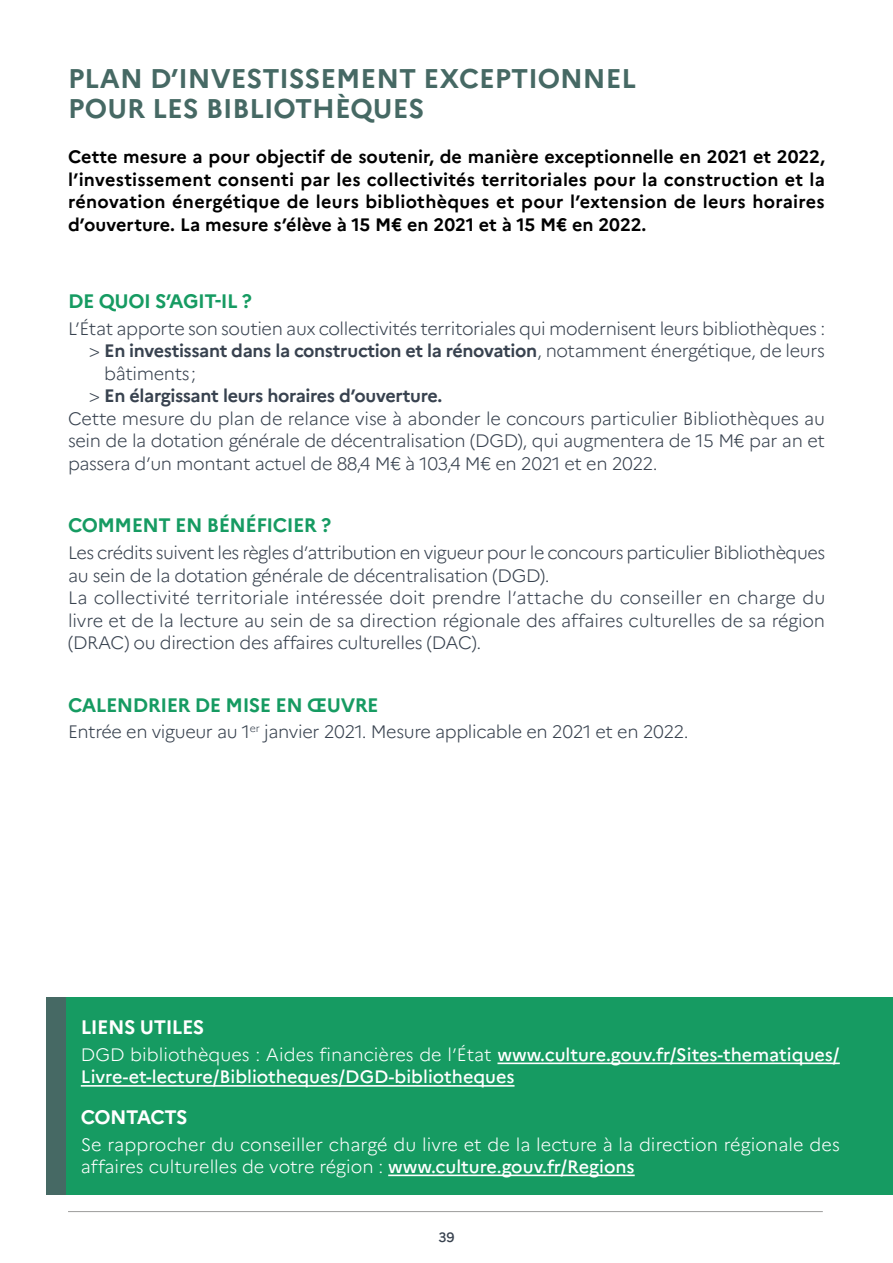
<style>
.page{position:relative;width:893px;height:1263px;background:#fff}
.page>*{position:absolute;margin:0;border:0;box-sizing:border-box;transform-origin:0 0}
.t1{font:700 27px/30px "Marianne";color:#466964}
.t2{font:700 19.5px "Marianne";letter-spacing:-.025em;color:#169b62}
.t3{font:700 19.5px "Marianne";letter-spacing:-.025em;color:#fff}
.t4{font:300 18px/22.5px "Marianne";letter-spacing:-.02em;color:#38424f}
.t5{font:700 18px/22.5px "Marianne";color:#000;text-align:justify}
.t6{font:300 18px/22.5px "Marianne";color:#fff}
.t7{font:500 18px/22.5px "Marianne";color:#fff}
.t8{font:700 18px "Marianne";letter-spacing:-.02em;color:#38424f}
.t9{font:500 13.5px "Marianne";color:#38424f}
.s1{font-weight:300}
.s2{font-weight:500}
</style>
<div class="page">
<hr style="left:68px;top:1211px;width:755px;height:1px;background:#9d9d9c">
<div style="left:47px;top:998px;width:846px;height:197px;background:#169b62"></div>
<div style="left:47px;top:998px;width:19px;height:197px;background:#466964"></div>
<hr style="left:497px;top:1062px;width:343px;height:2px;background:#fff">
<hr style="left:81px;top:1085px;width:433px;height:2px;background:#fff">
<hr style="left:388px;top:1174px;width:247px;height:2px;background:#fff">
<h1 class="t1" style="left:68px;top:64px;width:570px">PLAN D’INVESTISSEMENT EXCEPTIONNEL<br>POUR LES BIBLIOTHÈQUES</h1>
<p class="t5" style="left:68px;top:146px;width:758px">Cette mesure a pour objectif de soutenir, de manière exceptionnelle en 2021 et 2022, l’investissement consenti par les collectivités territoriales pour la construction et la rénovation énergétique de leurs bibliothèques et pour l’extension de leurs horaires d’ouverture. La mesure s’élève à 15 M€ en 2021 et à 15 M€ en 2022.</p>
<p class="t2" style="left:68px;top:289px;width:185px">DE QUOI S’AGIT-IL ?</p>
<p class="t4" style="left:68px;top:317px;width:759px">L’État apporte son soutien aux collectivités territoriales qui modernisent leurs bibliothèques :</p>
<p class="t8" style="left:89px;top:340px;width:737px"><span class="s1">&gt;</span> En investissant dans la construction et la rénovation<span class="s1">, notamment énergétique, de leurs</span></p>
<p class="t4" style="left:104px;top:362px;width:93px">bâtiments;</p>
<p class="t8" style="left:89px;top:385px;width:355px"><span class="s1">&gt;</span> En élargissant leurs horaires d’ouverture.</p>
<p class="t4" style="left:68px;top:407px;width:758px">Cette mesure du plan de relance vise à abonder le concours particulier Bibliothèques au</p>
<p class="t4" style="left:68px;top:430px;width:758px">sein de la dotation générale de décentralisation (DGD), qui augmentera de 15 M€ par an et</p>
<p class="t4" style="left:68px;top:452px;width:591px">passera d’un montant actuel de 88,4 M€ à 103,4 M€ en 2021 et en 2022.</p>
<p class="t2" style="left:68px;top:513px;width:265px">COMMENT EN BÉNÉFICIER ?</p>
<p class="t4" style="left:68px;top:541px;width:759px">Les crédits suivent les règles d’attribution en vigueur pour le concours particulier Bibliothèques au sein de la dotation générale de décentralisation (DGD).<br>La collectivité territoriale intéressée doit prendre l’attache du conseiller en charge du livre et de la lecture au sein de sa direction régionale des affaires culturelles de sa région (DRAC) ou direction des affaires culturelles (DAC).</p>
<p class="t2" style="left:68px;top:693px;width:312px">CALENDRIER DE MISE EN ŒUVRE</p>
<p class="t4" style="left:68px;top:721px;width:622px">Entrée en vigueur au 1<sup>er</sup> janvier 2021. Mesure applicable en 2021 et en 2022.</p>
<p class="t3" style="left:81px;top:1015px;width:125px">LIENS UTILES</p>
<p class="t7" style="left:81px;top:1043px;width:760px"><span class="s1">DGD bibliothèques : Aides financières de l’État</span> www.culture.gouv.fr/Sites-thematiques/<br>Livre-et-lecture/Bibliotheques/DGD-bibliotheques</p>
<p class="t3" style="left:81px;top:1105px;width:108px">CONTACTS</p>
<p class="t6" style="left:81px;top:1133px;width:760px">Se rapprocher du conseiller chargé du livre et de la lecture à la direction régionale des affaires culturelles de votre région : <span class="s2">www.culture.gouv.fr/Regions</span></p>
<p class="t9" style="left:438px;top:1229px;width:18px">39</p>
</div>
